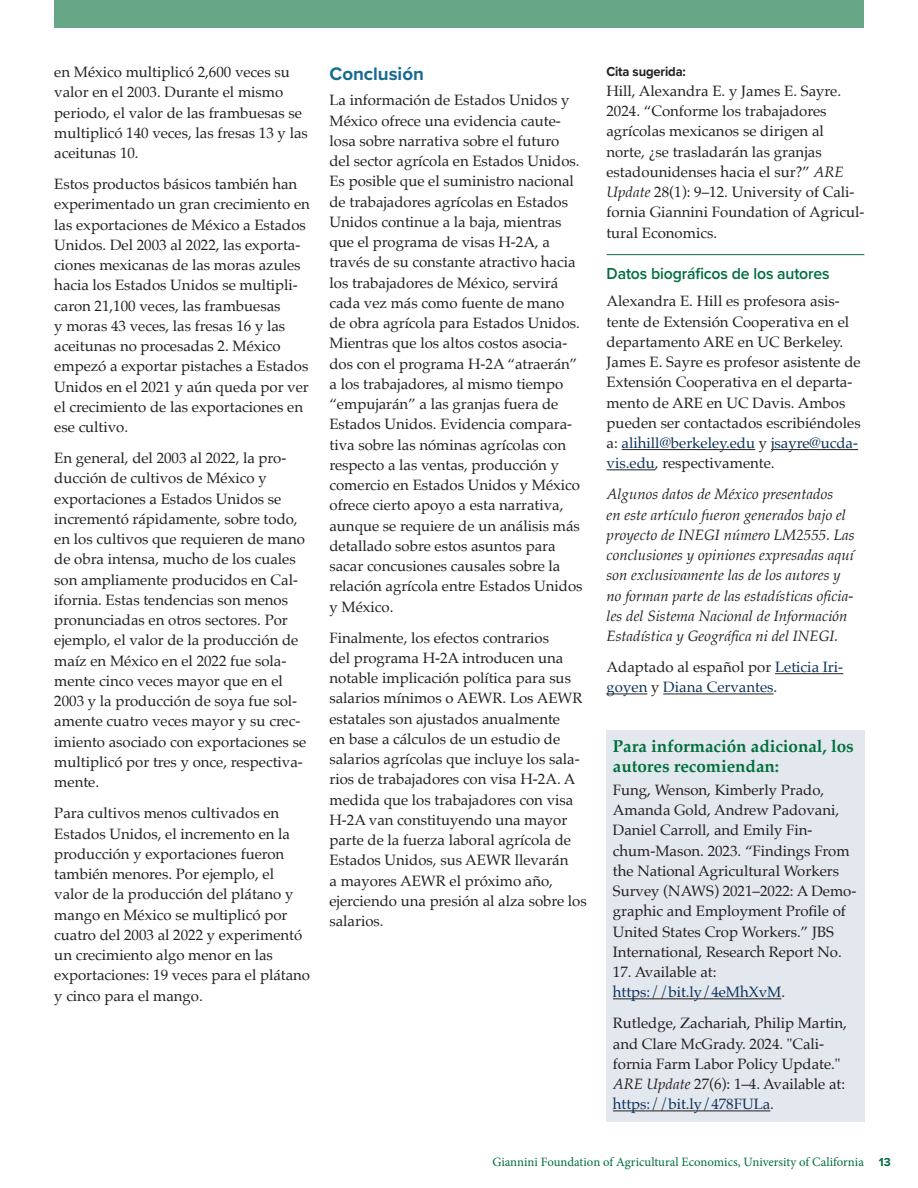
<style>
.page{position:relative;width:918px;height:1188px;background:#fff}
.page>*{position:absolute;margin:0;border:0;box-sizing:border-box;transform-origin:0 0}
.Article_Subhead{font:700 18.75px "Proxima Nova";color:#196b91}
.For_Additional_Info{font:700 17.25px/19.5px "Palatino";color:#006f3c}
.Author_Bio_Header{font:600 16.5px "Proxima Nova";letter-spacing:-.01em;color:#006f3c;scale:.96 1}
.Article_Body__Palatino{font:15px/20.2px "Palatino";color:#231f20}
.Article_Body__Palatino-2{font:italic 15px/20.2px "Palatino";color:#231f20}
.Article_Body__Palatino-3{font:15px/20.2px "Palatino";color:#0c3259}
.t1{font:700 13.5px "Proxima Nova";letter-spacing:-.01em;color:#231f20;scale:.96 1}
.t2{font:12.75px "Minion Pro";color:#006f3c}
.s1{font-style:italic}
.s2{color:#0c3259}
.s3{color:#231f20}
.s4{font-family:"Proxima Nova";font-weight:700;font-size:12px}
</style>
<div class="page">
<div style="left:54px;top:0;width:810px;height:28px;background:#67a788"></div>
<div style="left:606px;top:730px;width:259px;height:392px;background:#e3e7ee"></div>
<hr style="left:613px;top:998px;width:168px;height:1px;background:#231f20">
<hr style="left:613px;top:1110px;width:157px;height:1px;background:#231f20">
<hr style="left:607px;top:254px;width:257px;height:1px;background:#006f3c">
<hr style="left:622px;top:449px;width:133px;height:1px;background:#231f20">
<hr style="left:771px;top:449px;width:87px;height:1px;background:#231f20">
<hr style="left:607px;top:469px;width:48px;height:1px;background:#231f20">
<hr style="left:775px;top:673px;width:68px;height:1px;background:#231f20">
<hr style="left:607px;top:693px;width:40px;height:1px;background:#231f20">
<hr style="left:663px;top:693px;width:111px;height:1px;background:#231f20">
<p class="Article_Body__Palatino" style="left:54px;top:62px;width:255px">en México multiplicó 2,600 veces su valor en el 2003. Durante el mismo periodo, el valor de las frambuesas se multiplicó 140 veces, las fresas 13 y las aceitunas 10.</p>
<p class="Article_Body__Palatino" style="left:54px;top:174px;width:257px">Estos productos básicos también han experimentado un gran crecimiento en las exportaciones de México a Estados Unidos. Del 2003 al 2022, las exporta&shy;ciones mexicanas de las moras azules hacia los Estados Unidos se multipli&shy;caron 21,100 veces, las frambuesas<br>y moras 43 veces, las fresas 16 y las aceitunas no procesadas 2. México empezó a exportar pistaches a Estados Unidos en el 2021 y aún queda por ver el crecimiento de las exportaciones en ese cultivo.</p>
<p class="Article_Body__Palatino" style="left:54px;top:448px;width:253px">En general, del 2003 al 2022, la pro&shy;ducción de cultivos de México y exportaciones a Estados Unidos se incrementó rápidamente, sobre todo, en los cultivos que requieren de mano de obra intensa, mucho de los cuales son ampliamente producidos en Cal&shy;ifornia. Estas tendencias son menos pronunciadas en otros sectores. Por ejemplo, el valor de la producción de maíz en México en el 2022 fue sola&shy;mente cinco veces mayor que en el 2003 y la producción de soya fue sol&shy;amente cuatro veces mayor y su crec&shy;imiento asociado con exportaciones se multiplicó por tres y once, respectiva&shy;mente.</p>
<p class="Article_Body__Palatino" style="left:54px;top:803px;width:257px">Para cultivos menos cultivados en Estados Unidos, el incremento en la producción y exportaciones fueron también menores. Por ejemplo, el valor de la producción del plátano y mango en México se multiplicó por cuatro del 2003 al 2022 y experimentó un crecimiento algo menor en las exportaciones: 19 veces para el plátano y cinco para el mango.</p>
<p class="Article_Subhead" style="left:330px;top:59px;width:96px">Conclusión</p>
<p class="Article_Body__Palatino" style="left:330px;top:90px;width:255px">La información de Estados Unidos y México ofrece una evidencia caute&shy;losa sobre narrativa sobre el futuro del sector agrícola en Estados Unidos.<br>Es posible que el suministro nacional de trabajadores agrícolas en Estados Unidos continue a la baja, mientras que el programa de visas H-2A, a través de su constante atractivo hacia los trabajadores de México, servirá cada vez más como fuente de mano de obra agrícola para Estados Unidos.<br>Mientras que los altos costos asocia&shy;dos con el programa H-2A “atraerán” a los trabajadores, al mismo tiempo “empujarán” a las granjas fuera de Estados Unidos. Evidencia compara&shy;tiva sobre las nóminas agrícolas con respecto a las ventas, producción y comercio en Estados Unidos y México ofrece cierto apoyo a esta narrativa, aunque se requiere de un análisis más detallado sobre estos asuntos para sacar concusiones causales sobre la relación agrícola entre Estados Unidos y México.</p>
<p class="Article_Body__Palatino" style="left:330px;top:627px;width:259px">Finalmente, los efectos contrarios<br>del programa H-2A introducen una notable implicación política para sus salarios mínimos o AEWR. Los AEWR estatales son ajustados anualmente<br>en base a cálculos de un estudio de salarios agrícolas que incluye los sala&shy;rios de trabajadores con visa H-2A. A medida que los trabajadores con visa H-2A van constituyendo una mayor parte de la fuerza laboral agrícola de Estados Unidos, sus AEWR llevarán<br>a mayores AEWR el próximo año, ejerciendo una presión al alza sobre los salarios.</p>
<p class="t1" style="left:606px;top:61px;width:84px">Cita sugerida:</p>
<p class="Article_Body__Palatino" style="left:606px;top:81px;width:260px">Hill, Alexandra E. y James E. Sayre.<br>2024. “Conforme los trabajadores agrícolas mexicanos se dirigen al norte, ¿se trasladarán las granjas estadounidenses hacia el sur?” <span class="s1">ARE Update</span> 28(1): 9–12. University of Cali&shy;fornia Giannini Foundation of Agricul&shy;tural Economics.</p>
<p class="Author_Bio_Header" style="left:607px;top:262px;width:234px">Datos biográficos de los autores</p>
<p class="Article_Body__Palatino" style="left:607px;top:291px;width:256px">Alexandra E. Hill es profesora asis&shy;tente de Extensión Cooperativa en el departamento ARE en UC Berkeley.<br>James E. Sayre es profesor asistente de Extensión Cooperativa en el departa&shy;mento de ARE en UC Davis. Ambos pueden ser contactados escribiéndoles a: <span class="s2">alihill@berkeley.edu</span> y <span class="s2">jsayre@ucda&shy;vis.edu</span>, respectivamente.</p>
<p class="Article_Body__Palatino-2" style="left:607px;top:484px;width:250px">Algunos datos de México presentados<br>en este artículo fueron generados bajo el proyecto de INEGI número LM2555. Las conclusiones y opiniones expresadas aquí son exclusivamente las de los autores y no forman parte de las estadísticas oficia&shy;les del Sistema Nacional de Información Estadística y Geográfica ni del INEGI.</p>
<p class="Article_Body__Palatino-3" style="left:607px;top:657px;width:238px"><span class="s3">Adaptado al español por</span> Leticia Iri&shy;goyen <span class="s3">y</span> Diana Cervantes<span class="s3">.</span></p>
<p class="For_Additional_Info" style="left:613px;top:736px;width:242px">Para información adicional, los autores recomiendan:</p>
<p class="Article_Body__Palatino" style="left:613px;top:780px;width:245px">Fung, Wenson, Kimberly Prado, Amanda Gold, Andrew Padovani, Daniel Carroll, and Emily Fin&shy;chum-Mason. 2023. “Findings From the National Agricultural Workers Survey (NAWS) 2021–2022: A Demo&shy;graphic and Employment Profile of United States Crop Workers.” JBS International, Research Report No.</p>
<p class="Article_Body__Palatino-3" style="left:613px;top:962px;width:174px"><span class="s3">17. Available at: </span>https://bit.ly/4eMhXvM<span class="s3">.</span></p>
<p class="Article_Body__Palatino" style="left:613px;top:1013px;width:236px">Rutledge, Zachariah, Philip Martin, and Clare McGrady. 2024. "Cali&shy;fornia Farm Labor Policy Update." <span class="s1">ARE Update</span> 27(6): 1–4. Available at: <span class="s2">https://bit.ly/478FULa</span>.</p>
<p class="t2" style="left:492px;top:1153px;width:400px">Giannini Foundation of Agricultural Economics, University of California <span class="s4">13</span></p>
</div>
